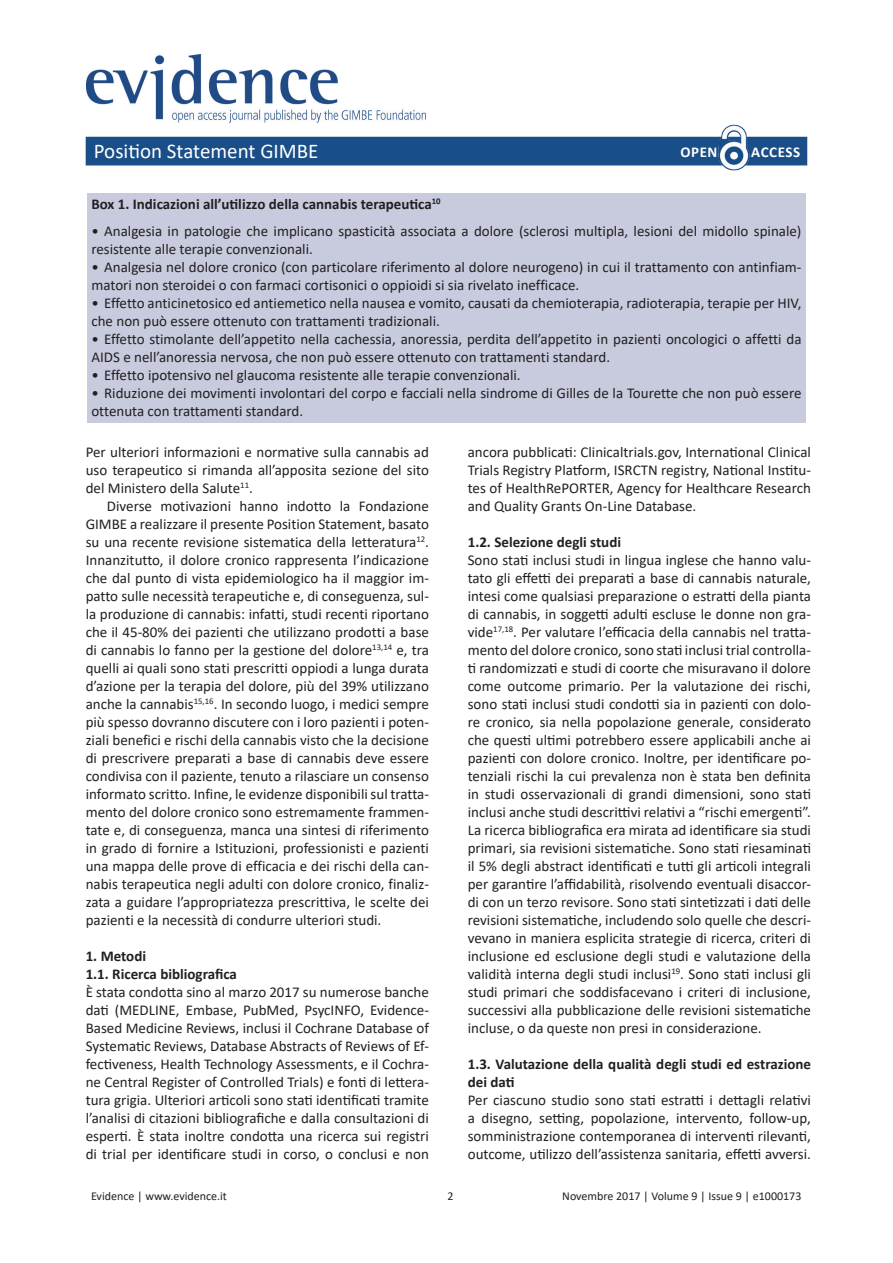
<style>
.page{position:relative;width:893px;height:1263px;background:#fff}
.page>*{position:absolute;margin:0;border:0;box-sizing:border-box;transform-origin:0 0}
.t1{font:21px "Calibri";color:#fff}
.t2{font:15px/18px "Calibri";color:#231f20;text-align:justify}
.t3{font:700 15px/18px "Calibri";color:#231f20}
.t4{font:700 15px "Calibri";letter-spacing:.04em;color:#fff}
.t5{font:12px "Calibri";color:#231f20}
</style>
<div class="page">
<div style="left:86px;top:137px;width:721px;height:28px;background:#194e89"></div>
<img style="left:86px;top:54px;width:340px;height:69px">
<img style="left:717px;top:124px;width:34px;height:47px">
<div style="left:87px;top:193px;width:719px;height:230px;background:#c8cade"></div>
<h1 class="t1" style="left:94px;top:136px;width:226px">Position Statement GIMBE</h1>
<p class="t4" style="left:680px;top:141px;width:39px">OPEN</p>
<p class="t4" style="left:751px;top:141px;width:51px">ACCESS</p>
<p class="t3" style="left:91px;top:195px;width:351px">Box 1. Indicazioni all’utilizzo della cannabis terapeutica<sup>10</sup></p>
<p class="t2" style="left:91px;top:221px;width:712px">• Analgesia in patologie che implicano spasticità associata a dolore (sclerosi multipla, lesioni del midollo spinale) resistente alle terapie convenzionali.</p>
<p class="t2" style="left:91px;top:257px;width:712px">• Analgesia nel dolore cronico (con particolare riferimento al dolore neurogeno) in cui il trattamento con antinfiam&shy;matori non steroidei o con farmaci cortisonici o oppioidi si sia rivelato inefficace.</p>
<p class="t2" style="left:91px;top:293px;width:712px">• Effetto anticinetosico ed antiemetico nella nausea e vomito, causati da chemioterapia, radioterapia, terapie per HIV, che non può essere ottenuto con trattamenti tradizionali.</p>
<p class="t2" style="left:91px;top:329px;width:712px">• Effetto stimolante dell’appetito nella cachessia, anoressia, perdita dell’appetito in pazienti oncologici o affetti da<br>AIDS e nell’anoressia nervosa, che non può essere ottenuto con trattamenti standard.</p>
<p class="t2" style="left:91px;top:365px;width:431px">• Effetto ipotensivo nel glaucoma resistente alle terapie convenzionali.</p>
<p class="t2" style="left:91px;top:383px;width:712px">• Riduzione dei movimenti involontari del corpo e facciali nella sindrome di Gilles de la Tourette che non può essere ottenuta con trattamenti standard.</p>
<p class="t2" style="left:86px;top:442px;width:345px">Per ulteriori informazioni e normative sulla cannabis ad uso terapeutico si rimanda all’apposita sezione del sito del Ministero della Salute<sup>11</sup>.</p>
<p class="t2" style="left:86px;top:496px;width:345px;text-indent:21px">Diverse motivazioni hanno indotto la Fondazione GIMBE a realizzare il presente Position Statement, basato su una recente revisione sistematica della letteratura<sup>12</sup>.<br>Innanzitutto, il dolore cronico rappresenta l’indicazione che dal punto di vista epidemiologico ha il maggior im&shy;patto sulle necessità terapeutiche e, di conseguenza, sul&shy;la produzione di cannabis: infatti, studi recenti riportano che il 45-80% dei pazienti che utilizzano prodotti a base di cannabis lo fanno per la gestione del dolore<sup>13,14</sup> e, tra quelli ai quali sono stati prescritti oppiodi a lunga durata d’azione per la terapia del dolore, più del 39% utilizzano anche la cannabis<sup>15,16</sup>. In secondo luogo, i medici sempre più spesso dovranno discutere con i loro pazienti i poten&shy;ziali benefici e rischi della cannabis visto che la decisione di prescrivere preparati a base di cannabis deve essere condivisa con il paziente, tenuto a rilasciare un consenso informato scritto. Infine, le evidenze disponibili sul tratta&shy;mento del dolore cronico sono estremamente frammen&shy;tate e, di conseguenza, manca una sintesi di riferimento in grado di fornire a Istituzioni, professionisti e pazienti una mappa delle prove di efficacia e dei rischi della can&shy;nabis terapeutica negli adulti con dolore cronico, finaliz&shy;zata a guidare l’appropriatezza prescrittiva, le scelte dei pazienti e la necessità di condurre ulteriori studi.</p>
<p class="t3" style="left:86px;top:947px;width:153px">1. Metodi<br>1.1. Ricerca bibliografica</p>
<p class="t2" style="left:86px;top:982px;width:345px">È stata condotta sino al marzo 2017 su numerose banche dati (MEDLINE, Embase, PubMed, PsycINFO, Evidence-Based Medicine Reviews, inclusi il Cochrane Database of Systematic Reviews, Database Abstracts of Reviews of Ef&shy;fectiveness, Health Technology Assessments, e il Cochra&shy;ne Central Register of Controlled Trials) e fonti di lettera&shy;tura grigia. Ulteriori articoli sono stati identificati tramite l’analisi di citazioni bibliografiche e dalla consultazioni di esperti. È stata inoltre condotta una ricerca sui registri di trial per identificare studi in corso, o conclusi e non</p>
<p class="t2" style="left:468px;top:442px;width:345px">ancora pubblicati: Clinicaltrials.gov, International Clinical Trials Registry Platform, ISRCTN registry, National Institu&shy;tes of HealthRePORTER, Agency for Healthcare Research and Quality Grants On-Line Database.</p>
<p class="t3" style="left:468px;top:533px;width:155px">1.2. Selezione degli studi</p>
<p class="t2" style="left:468px;top:550px;width:345px">Sono stati inclusi studi in lingua inglese che hanno valu&shy;tato gli effetti dei preparati a base di cannabis naturale, intesi come qualsiasi preparazione o estratti della pianta di cannabis, in soggetti adulti escluse le donne non gra&shy;vide<sup>17,18</sup>. Per valutare l’efficacia della cannabis nel tratta&shy;mento del dolore cronico, sono stati inclusi trial controlla&shy;ti randomizzati e studi di coorte che misuravano il dolore come outcome primario. Per la valutazione dei rischi, sono stati inclusi studi condotti sia in pazienti con dolo&shy;re cronico, sia nella popolazione generale, considerato che questi ultimi potrebbero essere applicabili anche ai pazienti con dolore cronico. Inoltre, per identificare po&shy;tenziali rischi la cui prevalenza non è stata ben definita in studi osservazionali di grandi dimensioni, sono stati inclusi anche studi descrittivi relativi a “rischi emergenti”.<br>La ricerca bibliografica era mirata ad identificare sia studi primari, sia revisioni sistematiche. Sono stati riesaminati il 5% degli abstract identificati e tutti gli articoli integrali per garantire l’affidabilità, risolvendo eventuali disaccor&shy;di con un terzo revisore. Sono stati sintetizzati i dati delle revisioni sistematiche, includendo solo quelle che descri&shy;vevano in maniera esplicita strategie di ricerca, criteri di inclusione ed esclusione degli studi e valutazione della validità interna degli studi inclusi<sup>19</sup>. Sono stati inclusi gli studi primari che soddisfacevano i criteri di inclusione, successivi alla pubblicazione delle revisioni sistematiche incluse, o da queste non presi in considerazione.</p>
<p class="t3" style="left:468px;top:1055px;width:345px">1.3. Valutazione della qualità degli studi ed estrazione dei dati</p>
<p class="t2" style="left:468px;top:1090px;width:345px">Per ciascuno studio sono stati estratti i dettagli relativi a disegno, setting, popolazione, intervento, follow-up, somministrazione contemporanea di interventi rilevanti, outcome, utilizzo dell’assistenza sanitaria, effetti avversi.</p>
<p class="t5" style="left:91px;top:1188px;width:137px">Evidence | www.evidence.it</p>
<p class="t5" style="left:447px;top:1188px;width:8px">2</p>
<p class="t5" style="left:562px;top:1188px;width:241px">Novembre 2017 | Volume 9 | Issue 9 | e1000173</p>
</div>
